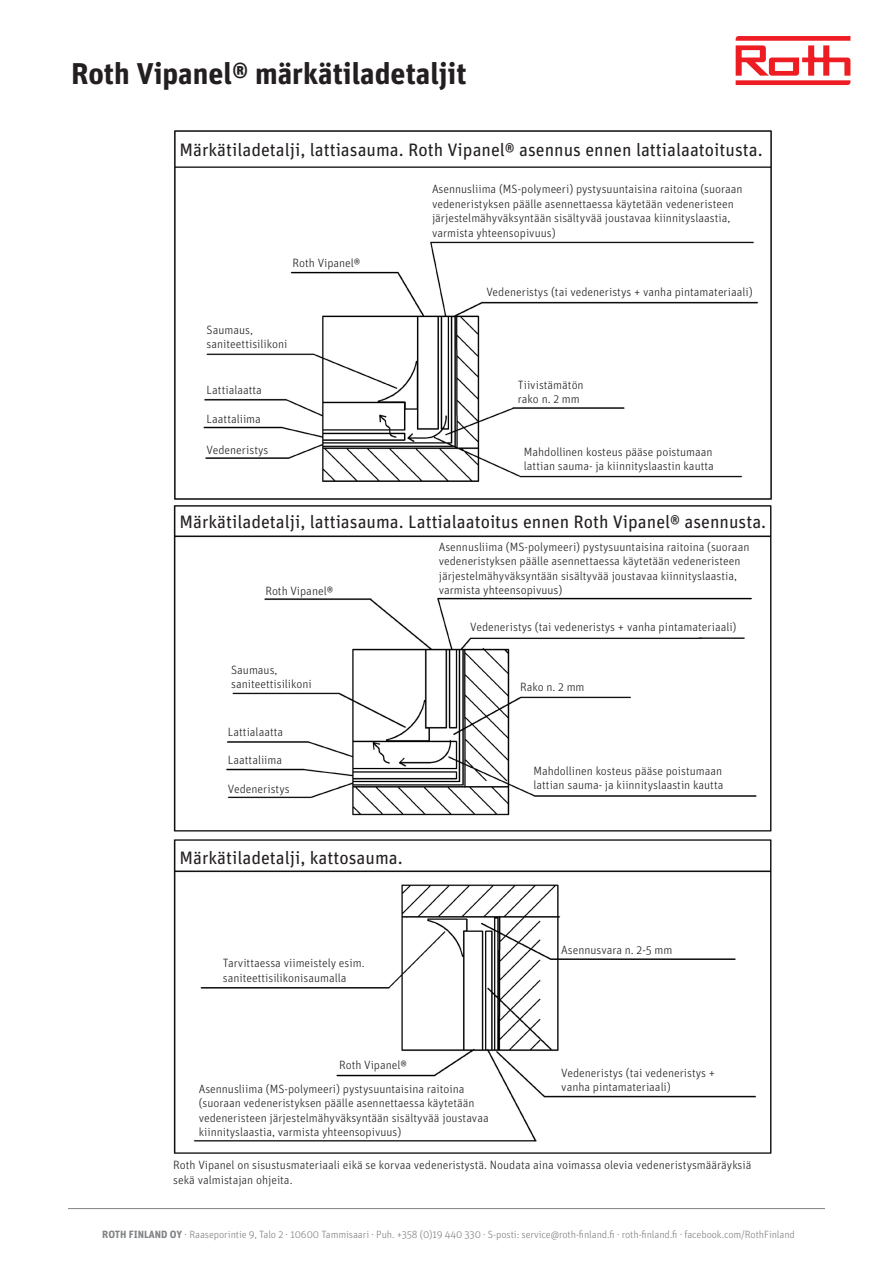
<style>
.page{position:relative;width:893px;height:1263px;background:#fff}
.page>*{position:absolute;margin:0;border:0;box-sizing:border-box;transform-origin:0 0}
.t1{font:700 30px "Unit OT";color:#231f20}
.t2{font:18px "Unit OT";color:#231f20}
.t3{font:300 12px/14.4px "Unit OT";color:#231f20}
.t4{font:300 10.5px "Unit OT";letter-spacing:-.01em;color:#808285}
.s1{font-weight:700}
</style>
<div class="page">
<img style="left:173px;top:130px;width:599px;height:1024px">
<svg style="left:736px;top:36px;width:114px;height:49px"></svg>
<hr style="left:699px;top:637px;width:46px;height:2px;background:#231f20">
<hr style="left:68px;top:1208px;width:757px;height:1px;background:#808285">
<p class="t1" style="left:71px;top:54px;width:397px">Roth Vipanel® märkätiladetaljit</p>
<p class="t2" style="left:179px;top:138px;width:585px">Märkätiladetalji, lattiasauma. Roth Vipanel® asennus ennen lattialaatoitusta.</p>
<p class="t3" style="left:293px;top:256px;width:69px">Roth Vipanel®</p>
<p class="t3" style="left:207px;top:322px;width:48px">Saumaus,</p>
<p class="t3" style="left:207px;top:337px;width:82px">saniteettisilikoni</p>
<p class="t3" style="left:207px;top:382px;width:57px">Lattialaatta</p>
<p class="t3" style="left:207px;top:412px;width:56px">Laattaliima</p>
<p class="t3" style="left:207px;top:443px;width:63px">Vedeneristys</p>
<p class="t3" style="left:432px;top:182px;width:312px">Asennusliima (MS-polymeeri) pystysuuntaisina raitoina (suoraan vedeneristyksen päälle asennettaessa käytetään vedeneristeen</p>
<p class="t3" style="left:432px;top:211px;width:300px">järjestelmähyväksyntään sisältyvää joustavaa kiinnityslaastia, varmista yhteensopivuus)</p>
<p class="t3" style="left:486px;top:284px;width:268px">Vedeneristys (tai vedeneristys + vanha pintamateriaali)</p>
<p class="t3" style="left:518px;top:378px;width:67px">Tiivistämätön rako n. 2 mm</p>
<p class="t3" style="left:524px;top:445px;width:192px">Mahdollinen kosteus pääse poistumaan lattian sauma- ja kiinnityslaastin kautta</p>
<p class="t2" style="left:179px;top:510px;width:588px">Märkätiladetalji, lattiasauma. Lattialaatoitus ennen Roth Vipanel® asennusta.</p>
<p class="t3" style="left:265px;top:583px;width:69px">Roth Vipanel®</p>
<p class="t3" style="left:231px;top:662px;width:48px">Saumaus,</p>
<p class="t3" style="left:231px;top:677px;width:82px">saniteettisilikoni</p>
<p class="t3" style="left:228px;top:724px;width:57px">Lattialaatta</p>
<p class="t3" style="left:228px;top:753px;width:56px">Laattaliima</p>
<p class="t3" style="left:228px;top:782px;width:63px">Vedeneristys</p>
<p class="t2" style="left:179px;top:846px;width:225px">Märkätiladetalji, kattosauma.</p>
<p class="t3" style="left:223px;top:956px;width:143px">Tarvittaessa viimeistely esim. saniteettisilikonisaumalla</p>
<p class="t3" style="left:339px;top:1058px;width:69px">Roth Vipanel®</p>
<p class="t3" style="left:439px;top:539px;width:312px">Asennusliima (MS-polymeeri) pystysuuntaisina raitoina (suoraan vedeneristyksen päälle asennettaessa käytetään vedeneristeen järjestelmähyväksyntään sisältyvää joustavaa kiinnityslaastia, varmista yhteensopivuus)</p>
<p class="t3" style="left:470px;top:619px;width:268px">Vedeneristys (tai vedeneristys + vanha pintamateriaali)</p>
<p class="t3" style="left:520px;top:679px;width:66px">Rako n. 2 mm</p>
<p class="t3" style="left:533px;top:763px;width:192px">Mahdollinen kosteus pääse poistumaan lattian sauma- ja kiinnityslaastin kautta</p>
<p class="t3" style="left:561px;top:942px;width:113px">Asennusvara n. 2-5 mm</p>
<p class="t3" style="left:561px;top:1065px;width:155px">Vedeneristys (tai vedeneristys +</p>
<p class="t3" style="left:199px;top:1081px;width:267px">Asennusliima (MS-polymeeri) pystysuuntaisina raitoina</p>
<p class="t3" style="left:561px;top:1080px;width:111px">vanha pintamateriaali)</p>
<p class="t3" style="left:199px;top:1096px;width:291px">(suoraan vedeneristyksen päälle asennettaessa käytetään vedeneristeen järjestelmähyväksyntään sisältyvää joustavaa kiinnityslaastia, varmista yhteensopivuus)</p>
<p class="t3" style="left:173px;top:1158px;width:580px">Roth Vipanel on sisustusmateriaali eikä se korvaa vedeneristystä. Noudata aina voimassa olevia vedeneristysmääräyksiä sekä valmistajan ohjeita.</p>
<p class="t4" style="left:102px;top:1228px;width:694px"><span class="s1">ROTH FINLAND OY</span> · Raaseporintie 9, Talo 2 · 10600 Tammisaari · Puh. +358 (0)19 440 330 · S-posti: service@roth-finland.fi · roth-finland.fi · facebook.com/RothFinland</p>
</div>
